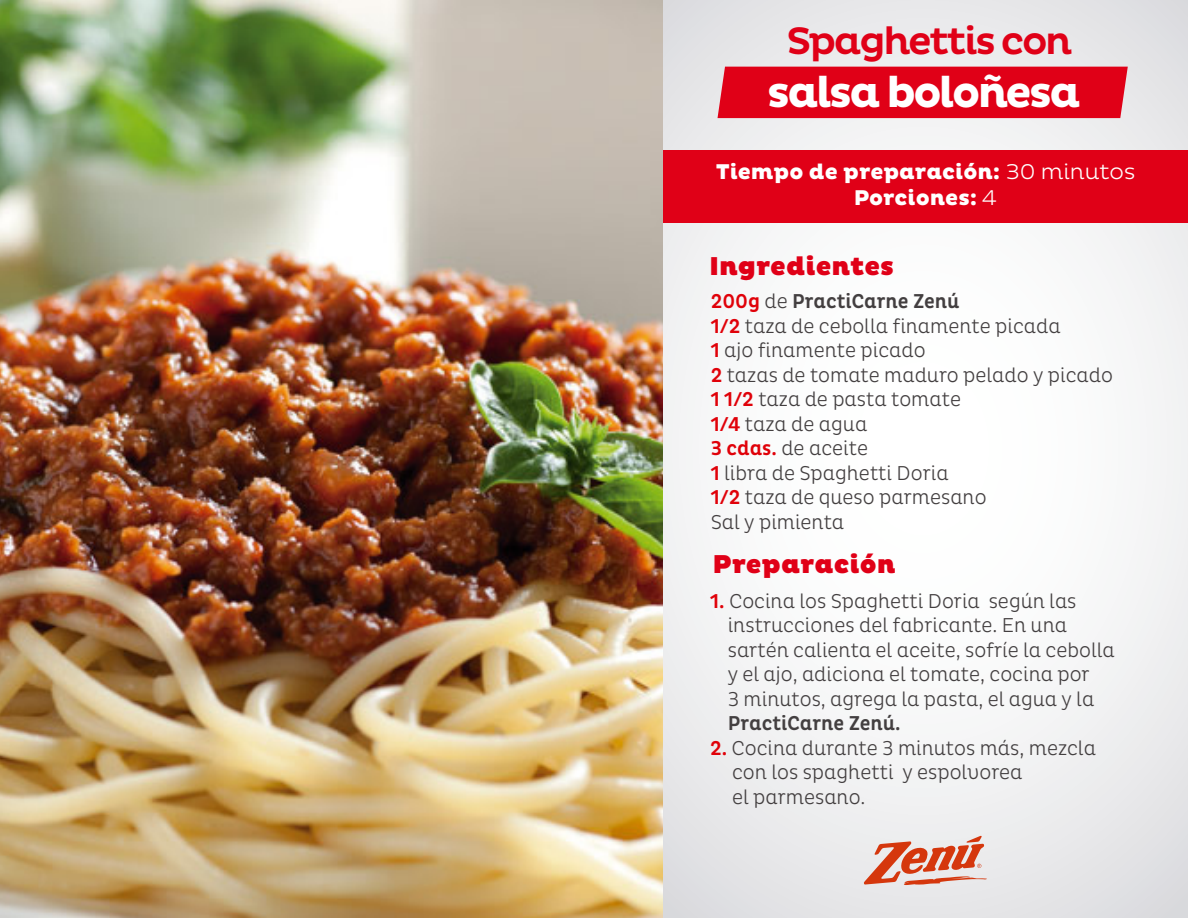
<style>
.page{position:relative;width:1188px;height:918px;background:#fff}
.page>*{position:absolute;margin:0;border:0;box-sizing:border-box;transform-origin:0 0}
.t1{font:700 43.95px "Pluto";letter-spacing:-.06em;color:#fff}
.t2{font:500 39px "Pluto";letter-spacing:-.06em;color:#e00017}
.t3{font:900 26.25px "Pluto";color:#e00017}
.t4{font:800 21.75px/25.8px "Pluto";color:#fff;text-align:center}
.t5{font:300 20.4px/24.6px "Pluto Cond";color:#433f40}
.t6{font:500 20.4px "Pluto Cond";color:#433f40}
.s1{font-weight:300}
.s2{font-weight:500;color:#e00109}
.s3{font-weight:500}
</style>
<div class="page">
<svg style="left:663px;top:0;width:525px;height:918px"></svg>
<div style="left:663px;top:150px;width:525px;height:72px;background:#e00017"></div>
<img style="left:0;top:0;width:663px;height:918px">
<svg style="left:864px;top:835px;width:123px;height:50px;background:#e2a596"></svg>
<div style="left:718px;top:67px;width:410px;height:51px;background:#e00017"></div>
<h2 class="t2" style="left:786px;top:19px;width:288px">Spaghettis con</h2>
<h1 class="t1" style="left:767px;top:67px;width:315px">salsa boloñesa</h1>
<p class="t4" style="left:716px;top:159px;width:421px">Tiempo de preparación: <span class="s1">30 minutos<br></span>Porciones: <span class="s1">4</span></p>
<p class="t3" style="left:709px;top:251px;width:187px">Ingredientes</p>
<p class="t5" style="left:711px;top:289px;width:404px"><span class="s2">200g</span> de <span class="s3">PractiCarne Zenú<br></span><span class="s2">1/2</span> taza de cebolla finamente picada<br><span class="s2">1</span> ajo finamente picado<br><span class="s2">2</span> tazas de tomate maduro pelado y picado<br><span class="s2">1 1/2</span> taza de pasta tomate<br><span class="s2">1/4</span> taza de agua<br><span class="s2">3 cdas.</span> de aceite<br><span class="s2">1</span> libra de Spaghetti Doria<br><span class="s2">1/2</span> taza de queso parmesano<br>Sal y pimienta</p>
<p class="t3" style="left:712px;top:549px;width:185px">Preparación</p>
<p class="t5" style="left:728px;top:589px;width:389px;text-indent:-18px"><span class="s2">1.</span> Cocina los Spaghetti Doria según las instrucciones del fabricante. En una sartén calienta el aceite, sofríe la cebolla y el ajo, adiciona el tomate, cocina por<br>3 minutos, agrega la pasta, el agua y la</p>
<p class="t6" style="left:728px;top:712px;width:174px">PractiCarne Zenú.</p>
<p class="t5" style="left:732px;top:736px;width:365px;text-indent:-22px"><span class="s2">2.</span> Cocina durante 3 minutos más, mezcla con los spaghetti y espolvorea<br>el parmesano.</p>
</div>
